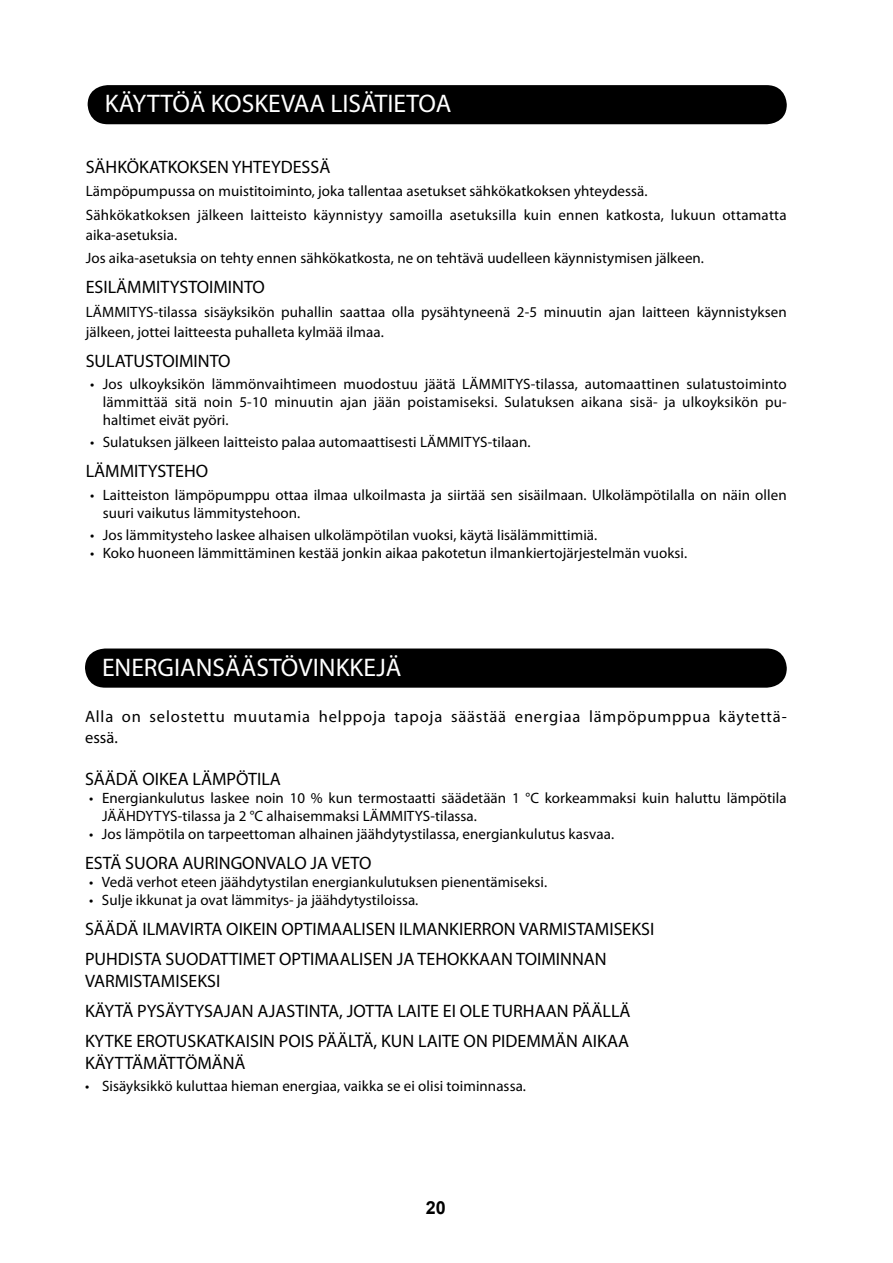
<style>
.page{position:relative;width:893px;height:1263px;background:#fff}
.page>*{position:absolute;margin:0;border:0;box-sizing:border-box;transform-origin:0 0}
.t1{font:25.5px "Myriad Pro";color:#fff}
.t2{font:18px/30px "Myriad Pro";color:#000}
.t3{font:700 18px "Arial";color:#000}
.t4{font:16.5px/21px "Myriad Pro";letter-spacing:.05em;color:#000}
.t5{font:15px/18px "Myriad Pro";letter-spacing:.005em;color:#000}
</style>
<div class="page">
<div style="left:88px;top:85px;width:699px;height:39px;background:#000"></div>
<div style="left:85px;top:649px;width:702px;height:39px;background:#000"></div>
<h1 class="t1" style="left:105px;top:94px;width:348px">KÄYTTÖÄ KOSKEVAA LISÄTIETOA</h1>
<p class="t2" style="left:86px;top:153px;width:246px">SÄHKÖKATKOKSEN YHTEYDESSÄ</p>
<p class="t5" style="left:86px;top:181px;width:702px;line-height:23.7px">Lämpöpumpussa on muistitoiminto, joka tallentaa asetukset sähkökatkoksen yhteydessä.<br>Sähkökatkoksen jälkeen laitteisto käynnistyy samoilla asetuksilla kuin ennen katkosta, lukuun ottamatta</p>
<p class="t5" style="left:86px;top:224px;width:620px;line-height:23.9px">aika-asetuksia.<br>Jos aika-asetuksia on tehty ennen sähkökatkosta, ne on tehtävä uudelleen käynnistymisen jälkeen.</p>
<p class="t2" style="left:86px;top:274px;width:181px">ESILÄMMITYSTOIMINTO</p>
<p class="t5" style="left:86px;top:304px;width:702px;line-height:19.5px">LÄMMITYS-tilassa sisäyksikön puhallin saattaa olla pysähtyneenä 2-5 minuutin ajan laitteen käynnistyksen jälkeen, jottei laitteesta puhalleta kylmää ilmaa.</p>
<p class="t2" style="left:86px;top:348px;width:146px">SULATUSTOIMINTO</p>
<p class="t5" style="left:103px;top:377px;width:685px;text-align:justify;text-indent:-13px">• Jos ulkoyksikön lämmönvaihtimeen muodostuu jäätä LÄMMITYS-tilassa, automaattinen sulatustoiminto lämmittää sitä noin 5-10 minuutin ajan jään poistamiseksi. Sulatuksen aikana sisä- ja ulkoyksikön pu&shy;haltimet eivät pyöri.</p>
<p class="t5" style="left:90px;top:435px;width:442px">• Sulatuksen jälkeen laitteisto palaa automaattisesti LÄMMITYS-tilaan.</p>
<p class="t2" style="left:86px;top:458px;width:124px">LÄMMITYSTEHO</p>
<p class="t5" style="left:103px;top:487px;width:685px;text-indent:-13px">• Laitteiston lämpöpumppu ottaa ilmaa ulkoilmasta ja siirtää sen sisäilmaan. Ulkolämpötilalla on näin ollen suuri vaikutus lämmitystehoon.</p>
<p class="t5" style="left:90px;top:528px;width:509px">• Jos lämmitysteho laskee alhaisen ulkolämpötilan vuoksi, käytä lisälämmittimiä.</p>
<p class="t5" style="left:90px;top:546px;width:599px">• Koko huoneen lämmittäminen kestää jonkin aikaa pakotetun ilmankiertojärjestelmän vuoksi.</p>
<h1 class="t1" style="left:102px;top:658px;width:301px">ENERGIANSÄÄSTÖVINKKEJÄ</h1>
<p class="t4" style="left:85px;top:707px;width:703px">Alla on selostettu muutamia helppoja tapoja säästää energiaa lämpöpumppua käytettä&shy;essä.</p>
<p class="t2" style="left:85px;top:766px;width:197px">SÄÄDÄ OIKEA LÄMPÖTILA</p>
<p class="t5" style="left:102px;top:791px;width:686px;text-indent:-13px">• Energiankulutus laskee noin 10 % kun termostaatti säädetään 1 °C korkeammaksi kuin haluttu lämpötila<br>JÄÄHDYTYS-tilassa ja 2 °C alhaisemmaksi LÄMMITYS-tilassa.</p>
<p class="t5" style="left:89px;top:827px;width:526px">• Jos lämpötila on tarpeettoman alhainen jäähdytystilassa, energiankulutus kasvaa.</p>
<p class="t2" style="left:85px;top:850px;width:288px">ESTÄ SUORA AURINGONVALO JA VETO</p>
<p class="t5" style="left:89px;top:875px;width:459px">• Vedä verhot eteen jäähdytystilan energiankulutuksen pienentämiseksi.</p>
<p class="t5" style="left:89px;top:893px;width:331px">• Sulje ikkunat ja ovat lämmitys- ja jäähdytystiloissa.</p>
<p class="t2" style="left:85px;top:916px;width:571px">SÄÄDÄ ILMAVIRTA OIKEIN OPTIMAALISEN ILMANKIERRON VARMISTAMISEKSI<br>PUHDISTA SUODATTIMET OPTIMAALISEN JA TEHOKKAAN TOIMINNAN</p>
<p class="t2" style="left:85px;top:968px;width:547px">VARMISTAMISEKSI<br>KÄYTÄ PYSÄYTYSAJAN AJASTINTA, JOTTA LAITE EI OLE TURHAAN PÄÄLLÄ<br>KYTKE EROTUSKATKAISIN POIS PÄÄLTÄ, KUN LAITE ON PIDEMMÄN AIKAA</p>
<p class="t2" style="left:85px;top:1050px;width:162px">KÄYTTÄMÄTTÖMÄNÄ</p>
<p class="t5" style="left:85px;top:1079px;width:442px">• Sisäyksikkö kuluttaa hieman energiaa, vaikka se ei olisi toiminnassa.</p>
<p class="t3" style="left:426px;top:1198px;width:22px">20</p>
</div>
